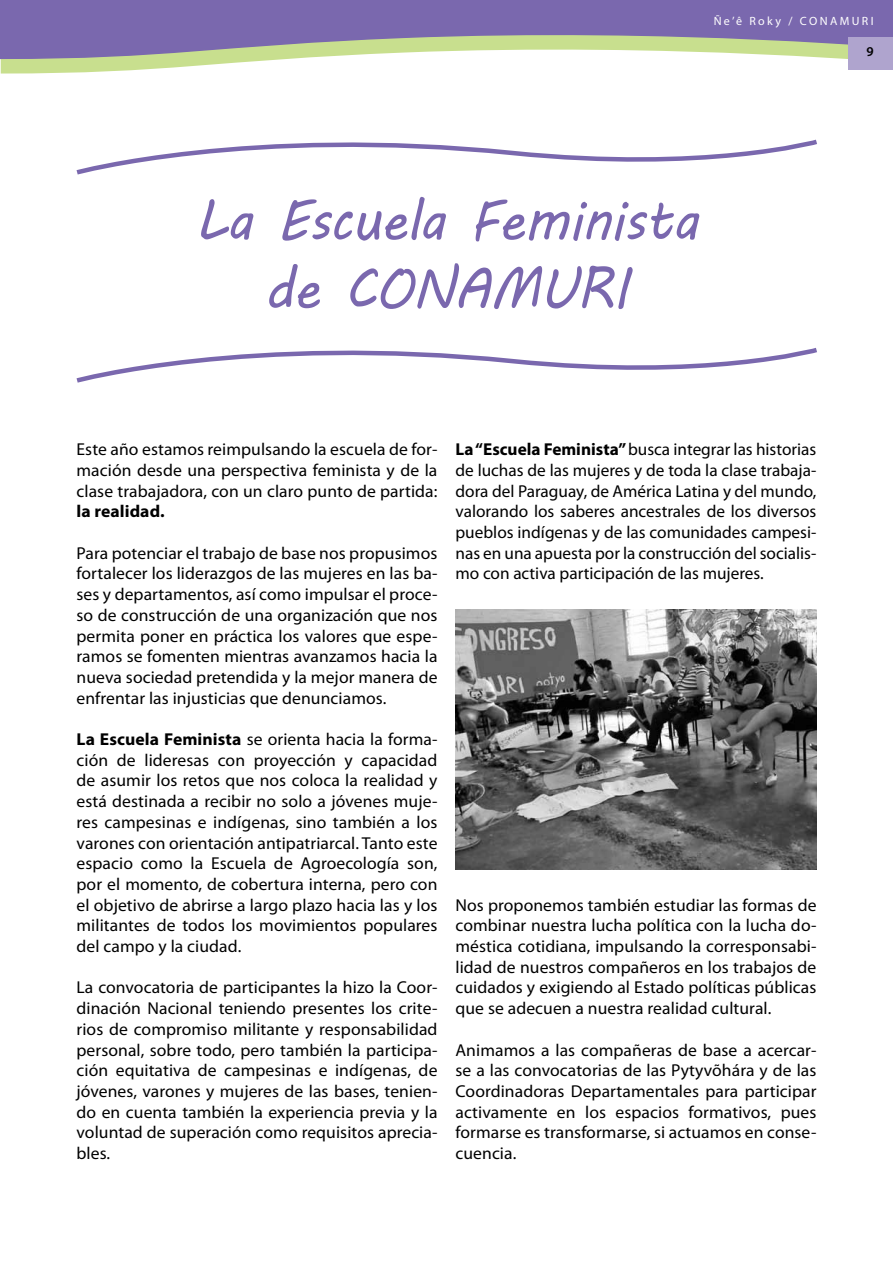
<style>
.page{position:relative;width:893px;height:1263px;background:#fff}
.page>*{position:absolute;margin:0;border:0;box-sizing:border-box;transform-origin:0 0}
.t1{font:57px/68.4px "MV Boli";letter-spacing:-.015em;color:#7a68ae;text-align:center;scale:.94 1}
.t2{font:17.25px/20.7px "Myriad Pro";letter-spacing:.005em;color:#000;text-align:justify}
.t3{font:700 17.25px "Myriad Pro";letter-spacing:.005em;color:#000}
.t4{font:600 13.5px "Myriad Pro";color:#000}
.t5{font:12px "Myriad Pro";letter-spacing:.2em;color:#fff}
.s1{font-weight:700}
</style>
<div class="page">
<svg style="left:0;top:60px;width:1px;height:14px"></svg>
<svg style="left:1px;top:60px;width:271px;height:14px;fill:#c8df8e"></svg>
<svg style="left:0;top:0;width:893px;height:60px"></svg>
<img style="left:455px;top:609px;width:361px;height:260px">
<svg style="left:76px;top:347px;width:741px;height:36px"></svg>
<svg style="left:76px;top:139px;width:741px;height:36px"></svg>
<div style="left:848px;top:37px;width:45px;height:33px;background:#afa4ce"></div>
<p class="t5" style="left:714px;top:14px;width:161px">Ñe’ê Roky / CONAMURI</p>
<p class="t4" style="left:866px;top:43px;width:9px">9</p>
<h1 class="t1" style="left:195px;top:184px;width:537px">La Escuela Feminista de CONAMURI</h1>
<p class="t2" style="left:77px;top:439px;width:362px">Este año estamos reimpulsando la escuela de for&shy;mación desde una perspectiva feminista y de la clase trabajadora, con un claro punto de partida:</p>
<p class="t3" style="left:77px;top:500px;width:90px">la realidad.</p>
<p class="t2" style="left:77px;top:542px;width:362px">Para potenciar el trabajo de base nos propusimos fortalecer los liderazgos de las mujeres en las ba&shy;ses y departamentos, así como impulsar el proce&shy;so de construcción de una organización que nos permita poner en práctica los valores que espe&shy;ramos se fomenten mientras avanzamos hacia la nueva sociedad pretendida y la mejor manera de enfrentar las injusticias que denunciamos.</p>
<p class="t2" style="left:77px;top:729px;width:362px"><span class="s1">La Escuela Feminista</span> se orienta hacia la forma&shy;ción de lideresas con proyección y capacidad de asumir los retos que nos coloca la realidad y está destinada a recibir no solo a jóvenes muje&shy;res campesinas e indígenas, sino también a los varones con orientación antipatriarcal. Tanto este espacio como la Escuela de Agroecología son, por el momento, de cobertura interna, pero con el objetivo de abrirse a largo plazo hacia las y los militantes de todos los movimientos populares del campo y la ciudad.</p>
<p class="t2" style="left:77px;top:977px;width:362px">La convocatoria de participantes la hizo la Coor&shy;dinación Nacional teniendo presentes los crite&shy;rios de compromiso militante y responsabilidad personal, sobre todo, pero también la participa&shy;ción equitativa de campesinas e indígenas, de jóvenes, varones y mujeres de las bases, tenien&shy;do en cuenta también la experiencia previa y la voluntad de superación como requisitos aprecia&shy;bles.</p>
<p class="t2" style="left:455px;top:439px;width:362px"><span class="s1">La “Escuela Feminista”</span> busca integrar las historias de luchas de las mujeres y de toda la clase trabaja&shy;dora del Paraguay, de América Latina y del mundo, valorando los saberes ancestrales de los diversos pueblos indígenas y de las comunidades campesi&shy;nas en una apuesta por la construcción del socialis&shy;mo con activa participación de las mujeres.</p>
<p class="t2" style="left:455px;top:894px;width:362px">Nos proponemos también estudiar las formas de combinar nuestra lucha política con la lucha do&shy;méstica cotidiana, impulsando la corresponsabi&shy;lidad de nuestros compañeros en los trabajos de cuidados y exigiendo al Estado políticas públicas que se adecuen a nuestra realidad cultural.</p>
<p class="t2" style="left:455px;top:1039px;width:362px">Animamos a las compañeras de base a acercar&shy;se a las convocatorias de las Pytyvõhára y de las Coordinadoras Departamentales para participar activamente en los espacios formativos, pues formarse es transformarse, si actuamos en conse&shy;cuencia.</p>
</div>
